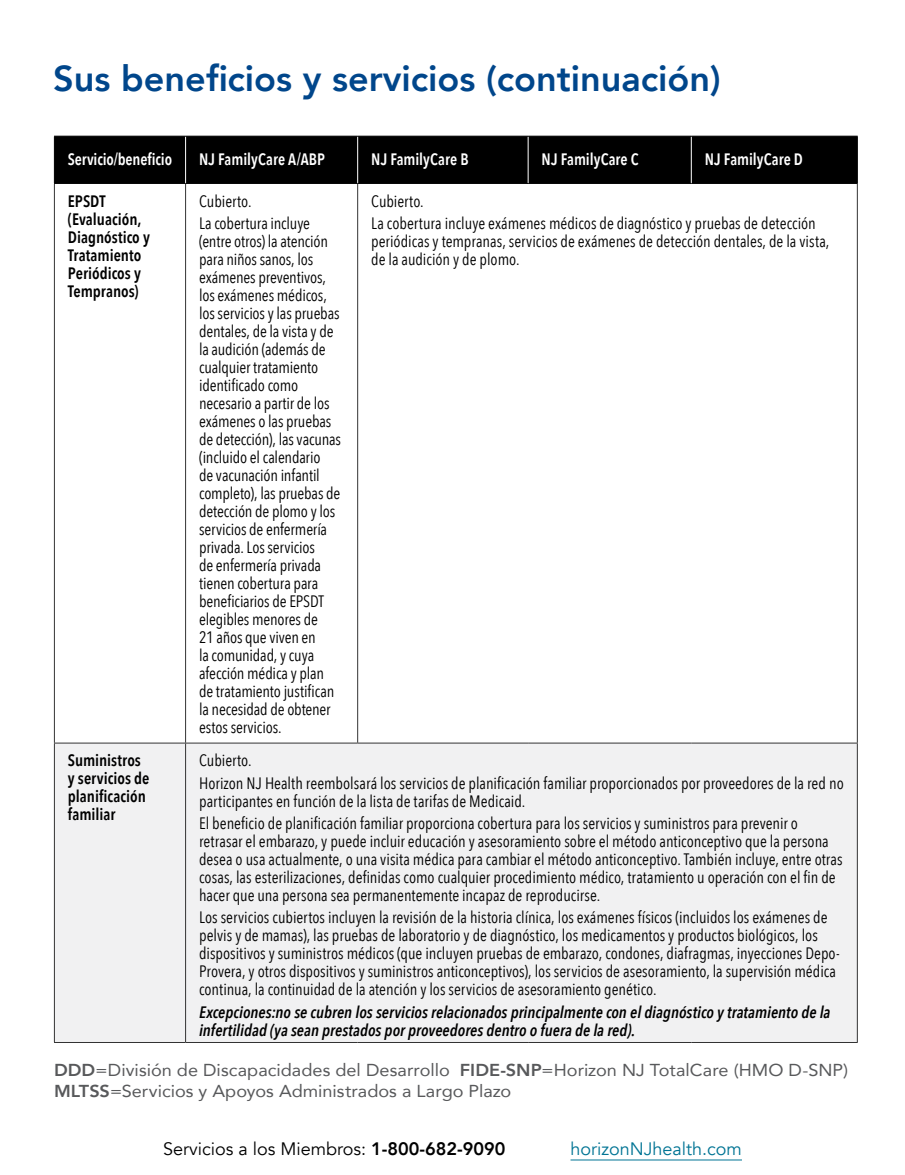
<style>
.page{position:relative;width:905px;height:1175px;background:#fff}
.page>*{position:absolute;margin:0;border:0;box-sizing:border-box;transform-origin:0 0}
.t1{font:800 36px "Avenir";color:#00468b}
.Body{font:18px "Avenir";color:#000}
.Body-2{font:18px "Avenir";color:#007494}
.t2{font:17.25px/21px "Avenir";color:#58595b;scale:1.05 1}
.Benefits_-_Condensed{font:16.5px/18px "Avenir Next Condensed";letter-spacing:-.005em;color:#000}
.Benefits_-_Condensed-2{font:italic 600 16.5px/18px "Avenir Next Condensed";color:#000}
.Benefits_-_Condensed-3{font:600 16.5px/18px "Avenir Next Condensed";color:#000}
.Benefits_Chart_Headers{font:600 16.5px "Avenir Next Condensed";letter-spacing:-.005em;color:#fff;scale:.96 1}
.s1{font-weight:800}
</style>
<div class="page">
<div style="left:55px;top:137px;width:801px;height:46px;background:#000"></div>
<div style="left:55px;top:743px;width:801px;height:299px;background:#f1f1f2"></div>
<hr style="left:54px;top:184px;width:1px;height:558px;background:#333">
<hr style="left:185px;top:184px;width:1px;height:558px;background:#333">
<hr style="left:357px;top:184px;width:1px;height:558px;background:#333">
<hr style="left:856px;top:184px;width:1px;height:558px;background:#333">
<hr style="left:54px;top:742px;width:131px;height:1px;background:#333">
<hr style="left:54px;top:743px;width:1px;height:299px;background:#333">
<hr style="left:185px;top:742px;width:172px;height:1px;background:#333">
<hr style="left:185px;top:743px;width:1px;height:299px;background:#333">
<hr style="left:357px;top:742px;width:171px;height:1px;background:#333">
<hr style="left:528px;top:742px;width:163px;height:1px;background:#333">
<hr style="left:691px;top:742px;width:166px;height:1px;background:#333">
<hr style="left:856px;top:743px;width:1px;height:299px;background:#333">
<hr style="left:54px;top:1042px;width:131px;height:1px;background:#333">
<hr style="left:185px;top:1042px;width:172px;height:1px;background:#333">
<hr style="left:357px;top:1042px;width:171px;height:1px;background:#333">
<hr style="left:528px;top:1042px;width:163px;height:1px;background:#333">
<hr style="left:691px;top:1042px;width:166px;height:1px;background:#333">
<hr style="left:185px;top:136px;width:1px;height:47px;background:#fff">
<hr style="left:357px;top:136px;width:1px;height:47px;background:#fff">
<hr style="left:527px;top:136px;width:1px;height:47px;background:#fff">
<hr style="left:691px;top:136px;width:1px;height:47px;background:#fff">
<hr style="left:54px;top:136px;width:131px;height:1px;background:#000">
<hr style="left:54px;top:136px;width:1px;height:47px;background:#000">
<hr style="left:185px;top:136px;width:172px;height:1px;background:#000">
<hr style="left:357px;top:136px;width:171px;height:1px;background:#000">
<hr style="left:528px;top:136px;width:163px;height:1px;background:#000">
<hr style="left:691px;top:136px;width:166px;height:1px;background:#000">
<hr style="left:856px;top:136px;width:1px;height:47px;background:#000">
<hr style="left:54px;top:183px;width:131px;height:1px;background:#000">
<hr style="left:185px;top:183px;width:172px;height:1px;background:#000">
<hr style="left:357px;top:183px;width:171px;height:1px;background:#000">
<hr style="left:528px;top:183px;width:163px;height:1px;background:#000">
<hr style="left:691px;top:183px;width:166px;height:1px;background:#000">
<hr style="left:570px;top:1159px;width:172px;height:1px;background:#007494">
<h2 class="t1" style="left:53px;top:50px;width:669px">Sus beneficios y servicios (continuación)</h2>
<p class="Benefits_Chart_Headers" style="left:68px;top:145px;width:110px">Servicio/beneficio</p>
<p class="Benefits_Chart_Headers" style="left:199px;top:145px;width:132px">NJ FamilyCare A/ABP</p>
<p class="Benefits_Chart_Headers" style="left:371px;top:145px;width:103px">NJ FamilyCare B</p>
<p class="Benefits_Chart_Headers" style="left:541px;top:145px;width:103px">NJ FamilyCare C</p>
<p class="Benefits_Chart_Headers" style="left:704px;top:145px;width:104px">NJ FamilyCare D</p>
<p class="Benefits_-_Condensed-3" style="left:68px;top:191px;width:84px">EPSDT (Evaluación,<br>Diagnóstico y<br>Tratamiento<br>Periódicos y<br>Tempranos)</p>
<p class="Benefits_-_Condensed" style="left:199px;top:191px;width:54px">Cubierto.</p>
<p class="Benefits_-_Condensed" style="left:371px;top:191px;width:54px">Cubierto.</p>
<p class="Benefits_-_Condensed" style="left:371px;top:213px;width:459px">La cobertura incluye exámenes médicos de diagnóstico y pruebas de detección periódicas y tempranas, servicios de exámenes de detección dentales, de la vista, de la audición y de plomo.</p>
<p class="Benefits_-_Condensed" style="left:199px;top:213px;width:143px">La cobertura incluye (entre otros) la atención para niños sanos, los exámenes preventivos, los exámenes médicos, los servicios y las pruebas dentales, de la vista y de la audición (además de cualquier tratamiento identificado como necesario a partir de los exámenes o las pruebas de detección), las vacunas (incluido el calendario<br>de vacunación infantil completo), las pruebas de detección de plomo y los servicios de enfermería privada. Los servicios<br>de enfermería privada tienen cobertura para beneficiarios de EPSDT elegibles menores de<br>21 años que viven en<br>la comunidad, y cuya afección médica y plan de tratamiento justifican la necesidad de obtener estos servicios.</p>
<p class="Benefits_-_Condensed-3" style="left:68px;top:751px;width:83px">Suministros y servicios de planificación familiar</p>
<p class="Benefits_-_Condensed" style="left:199px;top:751px;width:54px">Cubierto.</p>
<p class="Benefits_-_Condensed" style="left:199px;top:773px;width:646px">Horizon NJ Health reembolsará los servicios de planificación familiar proporcionados por proveedores de la red no participantes en función de la lista de tarifas de Medicaid.</p>
<p class="Benefits_-_Condensed" style="left:199px;top:813px;width:645px">El beneficio de planificación familiar proporciona cobertura para los servicios y suministros para prevenir o retrasar el embarazo, y puede incluir educación y asesoramiento sobre el método anticonceptivo que la persona desea o usa actualmente, o una visita médica para cambiar el método anticonceptivo. También incluye, entre otras cosas, las esterilizaciones, definidas como cualquier procedimiento médico, tratamiento u operación con el fin de hacer que una persona sea permanentemente incapaz de reproducirse.</p>
<p class="Benefits_-_Condensed" style="left:199px;top:908px;width:642px">Los servicios cubiertos incluyen la revisión de la historia clínica, los exámenes físicos (incluidos los exámenes de pelvis y de mamas), las pruebas de laboratorio y de diagnóstico, los medicamentos y productos biológicos, los dispositivos y suministros médicos (que incluyen pruebas de embarazo, condones, diafragmas, inyecciones Depo-Provera, y otros dispositivos y suministros anticonceptivos), los servicios de asesoramiento, la supervisión médica continua, la continuidad de la atención y los servicios de asesoramiento genético.</p>
<p class="Benefits_-_Condensed-2" style="left:199px;top:1003px;width:633px">Excepciones:no se cubren los servicios relacionados principalmente con el diagnóstico y tratamiento de la infertilidad (ya sean prestados por proveedores dentro o fuera de la red).</p>
<p class="t2" style="left:54px;top:1058px;width:757px"><span class="s1">DDD</span>=División de Discapacidades del Desarrollo <span class="s1">FIDE-SNP</span>=Horizon NJ TotalCare (HMO D-SNP)<br><span class="s1">MLTSS</span>=Servicios y Apoyos Administrados a Largo Plazo</p>
<p class="Body" style="left:163px;top:1138px;width:344px">Servicios a los Miembros: <span class="s1">1-800-682-9090</span></p>
<p class="Body-2" style="left:570px;top:1138px;width:173px">horizonNJhealth.com</p>
</div>
